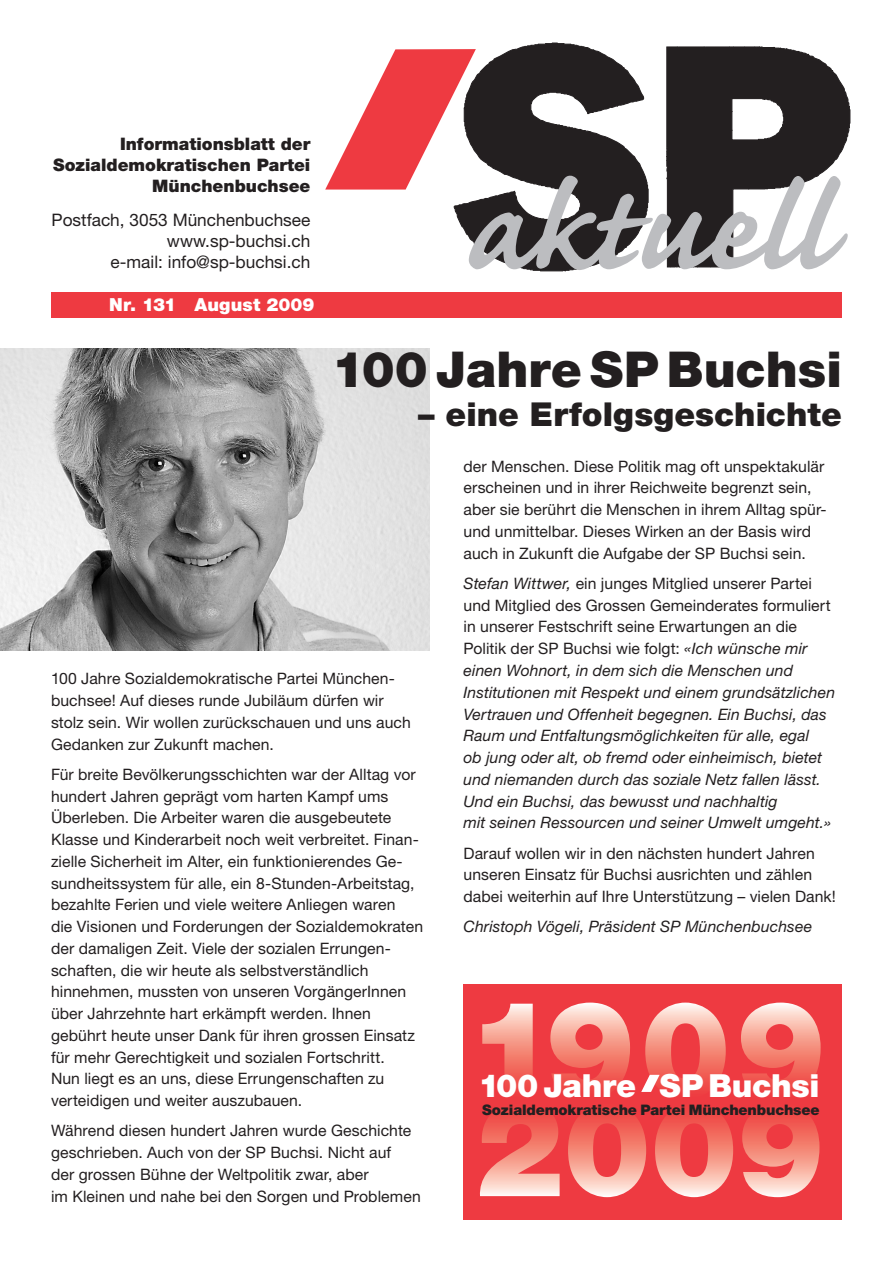
<style>
.page{position:relative;width:893px;height:1263px;background:#fff}
.page>*{position:absolute;margin:0;border:0;box-sizing:border-box;transform-origin:0 0}
.t1{font:700 156px "Caflisch Script";letter-spacing:-.005em;color:#bcbdc0}
.t2{font:900 49.5px "Helvetica Neue";color:#231f20}
.t3{font:900 33px "Helvetica Neue";color:#231f20}
.t4{font:900 31.8px "Helvetica Neue";letter-spacing:-.01em;color:#fff}
.t5{font:900 18px "Helvetica Neue";letter-spacing:.005em;color:#fff}
.t6{font:17.25px/21px "Helvetica Neue";color:#231f20;text-align:right}
.t7{font:900 17.25px/21px "Helvetica Neue";color:#231f20;text-align:right}
.t8{font:15.75px/21.8px "Helvetica Neue";letter-spacing:.005em;color:#231f20}
.t9{font:italic 15.75px/21.8px "Helvetica Neue";letter-spacing:.01em;color:#231f20}
.t10{font:900 14.55px "Helvetica Neue";letter-spacing:-.01em;color:#231f20}
.s1{font-style:normal}
</style>
<div class="page">
<div style="left:51px;top:292px;width:791px;height:25px;background:#ee3a41"></div>
<img style="left:0;top:349px;width:429px;height:302px">
<div style="left:463px;top:985px;width:379px;height:234px;background:#ee3a41"></div>
<svg style="left:480px;top:1002px;width:341px;height:195px"></svg>
<svg style="left:325px;top:49px;width:128px;height:141px"></svg>
<svg style="left:453px;top:42px;width:196px;height:230px"></svg>
<svg style="left:666px;top:46px;width:185px;height:222px"></svg>
<p class="t7" style="left:53px;top:133px;width:259px">Informationsblatt der<br>Sozialdemokratischen Partei<br>Münchenbuchsee</p>
<p class="t6" style="left:52px;top:209px;width:260px">Postfach, 3053 Münchenbuchsee www.sp-buchsi.ch<br>e-mail: info@sp-buchsi.ch</p>
<p class="t5" style="left:109px;top:294px;width:207px">Nr. 131 August 2009</p>
<h1 class="t1" style="left:463px;top:151px;width:367px">aktuell</h1>
<h2 class="t2" style="left:332px;top:340px;width:512px">100 Jahre SP Buchsi</h2>
<h3 class="t3" style="left:418px;top:394px;width:425px">– eine Erfolgsgeschichte</h3>
<p class="t8" style="left:51px;top:668px;width:361px">100 Jahre Sozialdemokratische Partei München&shy;buchsee! Auf dieses runde Jubiläum dürfen wir stolz sein. Wir wollen zurückschauen und uns auch Gedanken zur Zukunft machen.</p>
<p class="t8" style="left:51px;top:763px;width:374px">Für breite Bevölkerungsschichten war der Alltag vor hundert Jahren geprägt vom harten Kampf ums Überleben. Die Arbeiter waren die ausgebeutete Klasse und Kinderarbeit noch weit verbreitet. Finan&shy;zielle Sicherheit im Alter, ein funktionierendes Ge&shy;sundheitssystem für alle, ein 8-Stunden-Arbeitstag, bezahlte Ferien und viele weitere Anliegen waren<br>die Visionen und Forderungen der Sozialdemokraten der damaligen Zeit. Viele der sozialen Errungen&shy;schaften, die wir heute als selbstverständlich hinnehmen, mussten von unseren VorgängerInnen über Jahrzehnte hart erkämpft werden. Ihnen gebührt heute unser Dank für ihren grossen Einsatz für mehr Gerechtigkeit und sozialen Fortschritt.<br>Nun liegt es an uns, diese Errungenschaften zu verteidigen und weiter auszubauen.</p>
<p class="t8" style="left:51px;top:1120px;width:371px">Während diesen hundert Jahren wurde Geschichte geschrieben. Auch von der SP Buchsi. Nicht auf<br>der grossen Bühne der Weltpolitik zwar, aber<br>im Kleinen und nahe bei den Sorgen und Problemen</p>
<p class="t8" style="left:463px;top:455px;width:365px">der Menschen. Diese Politik mag oft unspektakulär erscheinen und in ihrer Reichweite begrenzt sein, aber sie berührt die Menschen in ihrem Alltag spür&shy;und unmittelbar. Dieses Wirken an der Basis wird auch in Zukunft die Aufgabe der SP Buchsi sein.</p>
<p class="t9" style="left:463px;top:572px;width:373px">Stefan Wittwer, <span class="s1">ein junges Mitglied unserer Partei und Mitglied des Grossen Gemeinderates formuliert in unserer Festschrift seine Erwartungen an die Politik der SP Buchsi wie folgt:</span> «Ich wünsche mir einen Wohnort, in dem sich die Menschen und Institutionen mit Respekt und einem grundsätzlichen Vertrauen und Offenheit begegnen. Ein Buchsi, das Raum und Entfaltungsmöglichkeiten für alle, egal<br>ob jung oder alt, ob fremd oder einheimisch, bietet und niemanden durch das soziale Netz fallen lässt.<br>Und ein Buchsi, das bewusst und nachhaltig<br>mit seinen Ressourcen und seiner Umwelt umgeht.»</p>
<p class="t8" style="left:463px;top:842px;width:374px">Darauf wollen wir in den nächsten hundert Jahren unseren Einsatz für Buchsi ausrichten und zählen dabei weiterhin auf Ihre Unterstützung – vielen Dank!</p>
<p class="t9" style="left:463px;top:915px;width:350px">Christoph Vögeli, Präsident SP Münchenbuchsee</p>
<h3 class="t4" style="left:478px;top:1067px;width:342px">100 Jahre SP Buchsi</h3>
<p class="t10" style="left:482px;top:1101px;width:339px">Sozialdemokratische Partei Münchenbuchsee</p>
</div>
